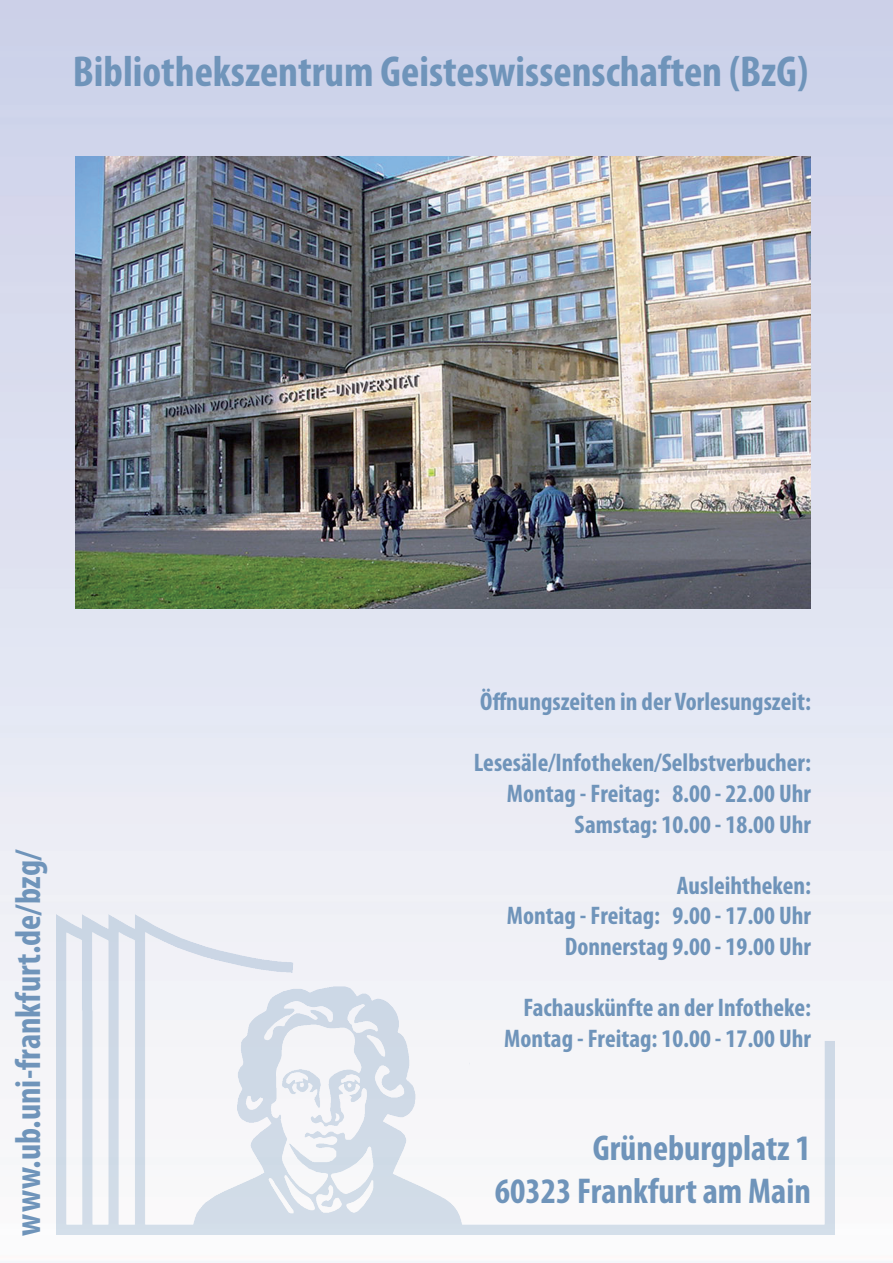
<style>
.page{position:relative;width:893px;height:1263px;background:#fff}
.page>*{position:absolute;margin:0;border:0;box-sizing:border-box;transform-origin:0 0}
.t1{font:700 condensed 43.5px "Myriad Pro";color:#6f94ba}
.t2{font:700 condensed 36px/43.2px "Myriad Pro";color:#6f94ba;text-align:right}
.t3{font:700 condensed 25.5px/30.6px "Myriad Pro";color:#6f94ba;text-align:right}
</style>
<div class="page">
<img style="left:0;top:0;width:892px;height:1262px">
<img style="left:75px;top:156px;width:736px;height:452px">
<img style="left:56px;top:914px;width:779px;height:320px">
<h1 class="t1" style="left:73px;top:44px;width:737px">Bibliothekszentrum Geisteswissenschaften (BzG)</h1>
<h2 class="t2" style="left:6px;top:1235px;width:389px;rotate:-90deg">www.ub.uni-frankfurt.de/bzg/</h2>
<p class="t3" style="left:480px;top:686px;width:332px">Öffnungszeiten in der Vorlesungszeit:</p>
<p class="t3" style="left:474px;top:747px;width:339px">Lesesäle/Infotheken/Selbstverbucher:<br>Montag - Freitag: 8.00 - 22.00 Uhr<br>Samstag: 10.00 - 18.00 Uhr</p>
<p class="t3" style="left:507px;top:869px;width:306px">Ausleihtheken:<br>Montag - Freitag: 9.00 - 17.00 Uhr<br>Donnerstag 9.00 - 19.00 Uhr</p>
<p class="t3" style="left:504px;top:992px;width:308px">Fachauskünfte an der Infotheke:<br>Montag - Freitag: 10.00 - 17.00 Uhr</p>
<h2 class="t2" style="left:495px;top:1126px;width:318px">Grüneburgplatz 1<br>60323 Frankfurt am Main</h2>
</div>
